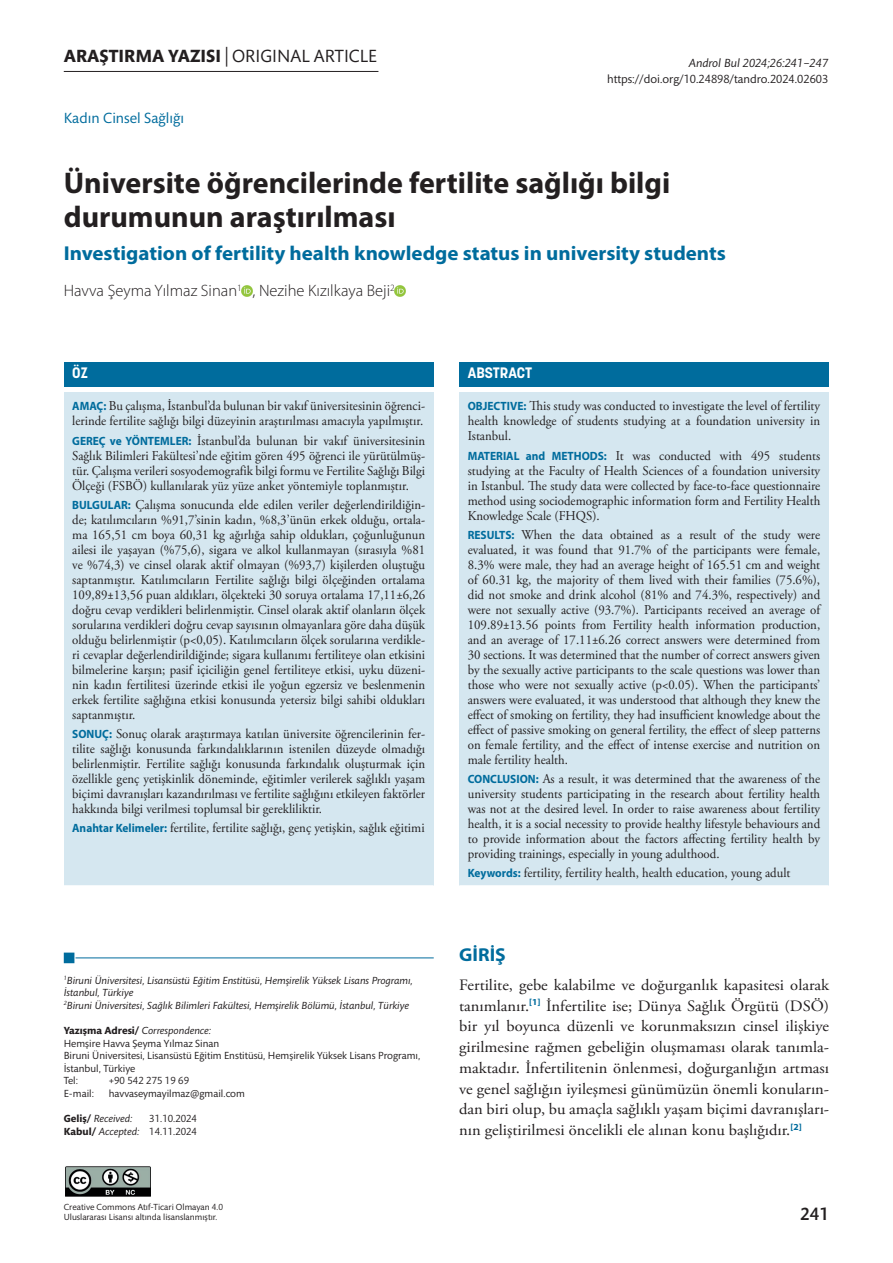
<style>
.page{position:relative;width:893px;height:1263px;background:#fff}
.page>*{position:absolute;margin:0;border:0;box-sizing:border-box;transform-origin:0 0}
.t1{font:700 30px/34.5px "Myriad Pro";color:#231f20}
.t2{font:700 20.1px "Myriad Pro";color:#006c9d;scale:1.04 1}
.t3{font:700 18.75px "Myriad Pro";color:#006c9d;scale:1.04 1}
.t4{font:18px "Mundo Sans Std";color:#231f20}
.t5{font:500 18px "Mundo Sans Std";color:#231f20}
.t6{font:300 16.5px "Myriad Pro";color:#231f20}
.t7{font:15.9px/20.7px "Adobe Garamond Pro";color:#231f20;text-align:justify;scale:1.04 1}
.t8{font:15px "Mundo Sans Std";color:#006c9d}
.t9{font:700 15px "Korolev";color:#fff}
.t10{font:13.5px/15px "Adobe Garamond Pro";color:#231f20;text-align:justify;scale:.95 1}
.t11{font:12px "Mundo Sans Std";color:#231f20}
.t12{font:italic 12px "Mundo Sans Std";color:#231f20}
.t13{font:10.5px/12.6px "Mundo Sans Std";color:#231f20}
.t14{font:italic 10.5px/12.6px "Mundo Sans Std";color:#231f20}
.t15{font:9px/10.5px "Mundo Sans Std";color:#231f20}
.s1{font-weight:700}
.s2{font-family:"Myriad Pro";font-weight:700;font-size:12px;color:#006c9d}
.s3{font-style:italic}
.s4{font-weight:700;font-style:normal}
</style>
<div class="page">
<hr style="left:64px;top:71px;width:314px;height:1px;background:#231f20">
<img style="left:65px;top:1166px;width:86px;height:31px">
<svg style="left:242px;top:286px;width:11px;height:10px"></svg>
<svg style="left:395px;top:286px;width:10px;height:10px"></svg>
<div style="left:459px;top:362px;width:370px;height:26px;background:#006c9d"></div>
<div style="left:459px;top:392px;width:370px;height:494px;background:#d5e7f0"></div>
<hr style="left:459px;top:885px;width:370px;height:2px;background:#fff">
<div style="left:64px;top:362px;width:370px;height:26px;background:#006c9d"></div>
<div style="left:64px;top:392px;width:370px;height:494px;background:#d5e7f0"></div>
<hr style="left:64px;top:885px;width:370px;height:2px;background:#fff">
<div style="left:64px;top:952px;width:10px;height:11px;background:#006c9d;border:2px solid #006c9d"></div>
<hr style="left:76px;top:958px;width:358px;height:1px;background:#006c9d">
<h3 class="t4" style="left:64px;top:46px;width:315px"><span class="s1">ARAŞTIRMA YAZISI</span> | ORIGINAL ARTICLE</h3>
<p class="t8" style="left:64px;top:110px;width:122px">Kadın Cinsel Sağlığı</p>
<p class="t12" style="left:689px;top:56px;width:141px">Androl Bul 2024;26:241−247</p>
<p class="t11" style="left:607px;top:73px;width:223px">https://doi.org/10.24898/tandro.2024.02603</p>
<h1 class="t1" style="left:64px;top:164px;width:608px">Üniversite öğrencilerinde fertilite sağlığı bilgi durumunun araştırılması</h1>
<h2 class="t2" style="left:64px;top:240px;width:638px">Investigation of fertility health knowledge status in university students</h2>
<p class="t6" style="left:64px;top:282px;width:333px">Havva Şeyma Yılmaz Sinan<sup>1</sup> , Nezihe Kızılkaya Beji<sup>2</sup></p>
<p class="t9" style="left:72px;top:363px;width:17px">ÖZ</p>
<p class="t10" style="left:72px;top:399px;width:373px"><span class="s2">AMAÇ:</span> Bu çalışma, İstanbul’da bulunan bir vakıf üniversitesinin öğrenci&shy;lerinde fertilite sağlığı bilgi düzeyinin araştırılması amacıyla yapılmıştır.</p>
<p class="t10" style="left:72px;top:433px;width:373px"><span class="s2">GEREÇ ve YÖNTEMLER:</span> İstanbul’da bulunan bir vakıf üniversitesinin Sağlık Bilimleri Fakültesi’nde eğitim gören 495 öğrenci ile yürütülmüş&shy;tür. Çalışma verileri sosyodemografik bilgi formu ve Fertilite Sağlığı Bilgi Ölçeği (FSBÖ) kullanılarak yüz yüze anket yöntemiyle toplanmıştır.</p>
<p class="t10" style="left:72px;top:498px;width:373px"><span class="s2">BULGULAR:</span> Çalışma sonucunda elde edilen veriler değerlendirildiğin&shy;de; katılımcıların %91,7’sinin kadın, %8,3’ünün erkek olduğu, ortala&shy;ma 165,51 cm boya 60,31 kg ağırlığa sahip oldukları, çoğunluğunun ailesi ile yaşayan (%75,6), sigara ve alkol kullanmayan (sırasıyla %81 ve %74,3) ve cinsel olarak aktif olmayan (%93,7) kişilerden oluştuğu saptanmıştır. Katılımcıların Fertilite sağlığı bilgi ölçeğinden ortalama 109,89±13,56 puan aldıkları, ölçekteki 30 soruya ortalama 17,11±6,26 doğru cevap verdikleri belirlenmiştir. Cinsel olarak aktif olanların ölçek sorularına verdikleri doğru cevap sayısının olmayanlara göre daha düşük olduğu belirlenmiştir (p&lt;0,05). Katılımcıların ölçek sorularına verdikle&shy;ri cevaplar değerlendirildiğinde; sigara kullanımı fertiliteye olan etkisini bilmelerine karşın; pasif içiciliğin genel fertiliteye etkisi, uyku düzeni&shy;nin kadın fertilitesi üzerinde etkisi ile yoğun egzersiz ve beslenmenin erkek fertilite sağlığına etkisi konusunda yetersiz bilgi sahibi oldukları saptanmıştır.</p>
<p class="t10" style="left:72px;top:727px;width:373px"><span class="s2">SONUÇ:</span> Sonuç olarak araştırmaya katılan üniversite öğrencilerinin fer&shy;tilite sağlığı konusunda farkındalıklarının istenilen düzeyde olmadığı belirlenmiştir. Fertilite sağlığı konusunda farkındalık oluşturmak için özellikle genç yetişkinlik döneminde, eğitimler verilerek sağlıklı yaşam biçimi davranışları kazandırılması ve fertilite sağlığını etkileyen faktörler hakkında bilgi verilmesi toplumsal bir gerekliliktir.</p>
<p class="t10" style="left:72px;top:821px;width:372px"><span class="s2">Anahtar Kelimeler:</span> fertilite, fertilite sağlığı, genç yetişkin, sağlık eğitimi</p>
<p class="t14" style="left:64px;top:974px;width:350px"><sup>1</sup>Biruni Üniversitesi, Lisansüstü Eğitim Enstitüsü, Hemşirelik Yüksek Lisans Programı,<br>İstanbul, Türkiye<br><sup>2</sup>Biruni Üniversitesi, Sağlık Bilimleri Fakültesi, Hemşirelik Bölümü, İstanbul, Türkiye</p>
<p class="t13" style="left:64px;top:1024px;width:358px"><span class="s1">Yazışma Adresi/</span> <span class="s3">Correspondence:<br></span>Hemşire Havva Şeyma Yılmaz Sinan<br>Biruni Üniversitesi, Lisansüstü Eğitim Enstitüsü, Hemşirelik Yüksek Lisans Programı, İstanbul, Türkiye<br>Tel:</p>
<p class="t13" style="left:109px;top:1075px;width:82px">+90 542 275 19 69</p>
<p class="t13" style="left:64px;top:1087px;width:32px">E-mail:</p>
<p class="t13" style="left:109px;top:1087px;width:138px">havvaseymayilmaz@gmail.com</p>
<p class="t14" style="left:64px;top:1113px;width:70px"><span class="s4">Geliş/</span> Received:</p>
<p class="t13" style="left:64px;top:1113px;width:135px;text-align:right">31.10.2024<br><span class="s1">Kabul/</span> <span class="s3">Accepted:</span> 14.11.2024</p>
<p class="t15" style="left:64px;top:1202px;width:161px">Creative Commons Atıf-Ticari Olmayan 4.0<br>Uluslararası Lisansı altında lisanslanmıştır.</p>
<p class="t9" style="left:468px;top:363px;width:66px">ABSTRACT</p>
<p class="t10" style="left:468px;top:399px;width:372px"><span class="s2">OBJECTIVE:</span> This study was conducted to investigate the level of fertility health knowledge of students studying at a foundation university in Istanbul.</p>
<p class="t10" style="left:468px;top:448px;width:372px"><span class="s2">MATERIAL and METHODS:</span> It was conducted with 495 students studying at the Faculty of Health Sciences of a foundation university in Istanbul. The study data were collected by face-to-face questionnaire method using sociodemographic information form and Fertility Health Knowledge Scale (FHQS).</p>
<p class="t10" style="left:468px;top:528px;width:372px"><span class="s2">RESULTS:</span> When the data obtained as a result of the study were evaluated, it was found that 91.7% of the participants were female, 8.3% were male, they had an average height of 165.51 cm and weight of 60.31 kg, the majority of them lived with their families (75.6%), did not smoke and drink alcohol (81% and 74.3%, respectively) and were not sexually active (93.7%). Participants received an average of 109.89±13.56 points from Fertility health information production, and an average of 17.11±6.26 correct answers were determined from 30 sections. It was determined that the number of correct answers given by the sexually active participants to the scale questions was lower than those who were not sexually active (p&lt;0.05). When the participants’ answers were evaluated, it was understood that although they knew the effect of smoking on fertility, they had insufficient knowledge about the effect of passive smoking on general fertility, the effect of sleep patterns on female fertility, and the effect of intense exercise and nutrition on male fertility health.</p>
<p class="t10" style="left:468px;top:772px;width:372px"><span class="s2">CONCLUSION:</span> As a result, it was determined that the awareness of the university students participating in the research about fertility health was not at the desired level. In order to raise awareness about fertility health, it is a social necessity to provide healthy lifestyle behaviours and to provide information about the factors affecting fertility health by providing trainings, especially in young adulthood.</p>
<p class="t10" style="left:468px;top:866px;width:341px"><span class="s2">Keywords:</span> fertility, fertility health, health education, young adult</p>
<h3 class="t3" style="left:459px;top:942px;width:46px">GİRİŞ</h3>
<p class="t7" style="left:459px;top:975px;width:357px">Fertilite, gebe kalabilme ve doğurganlık kapasitesi olarak tanımlanır.<sup>[1]</sup> İnfertilite ise; Dünya Sağlık Örgütü (DSÖ) bir yıl boyunca düzenli ve korunmaksızın cinsel ilişkiye girilmesine rağmen gebeliğin oluşmaması olarak tanımla&shy;maktadır. İnfertilitenin önlenmesi, doğurganlığın artması ve genel sağlığın iyileşmesi günümüzün önemli konuların&shy;dan biri olup, bu amaçla sağlıklı yaşam biçimi davranışları&shy;nın geliştirilmesi öncelikli ele alınan konu başlığıdır.<sup>[2]</sup></p>
<h3 class="t5" style="left:800px;top:1205px;width:30px">241</h3>
</div>
